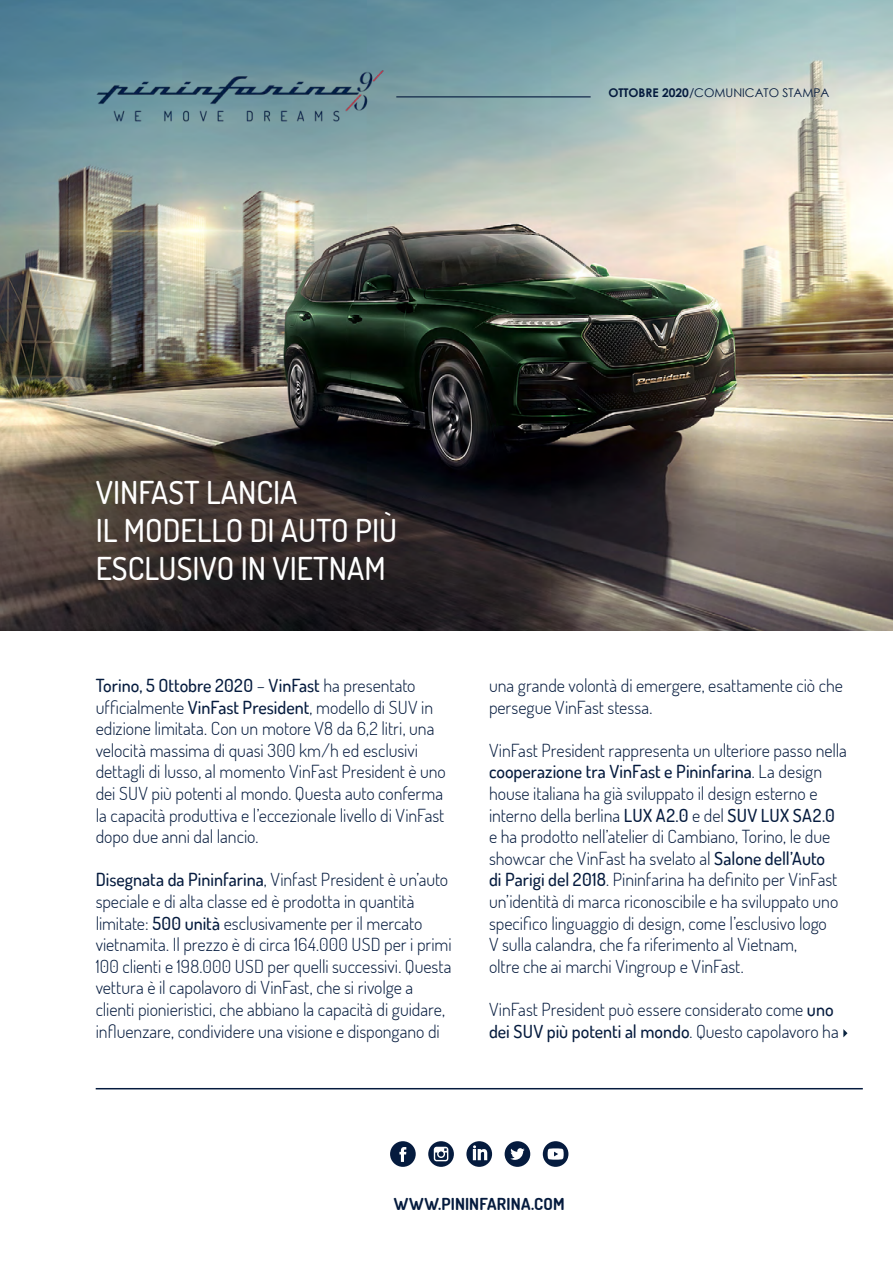
<style>
.page{position:relative;width:893px;height:1263px;background:#fff}
.page>*{position:absolute;margin:0;border:0;box-sizing:border-box;transform-origin:0 0}
.t1{font:500 31.5px/37.8px "Terminal Dosis";color:#fff}
.t2{font:300 18px/21.6px "Terminal Dosis";letter-spacing:-.005em;color:#051b3e}
.t3{font:700 16.5px "Terminal Dosis";letter-spacing:.01em;color:#051b3e}
.t4{font:12px "Century Gothic";color:#051b3e}
.s1{font-weight:700}
.s2{font-weight:500}
</style>
<div class="page">
<img style="left:0;top:0;width:893px;height:630px">
<svg style="left:843px;top:1029px;width:4px;height:8px"></svg>
<hr style="left:96px;top:1088px;width:767px;height:1px;background:#051b3e">
<svg style="left:390px;top:1141px;width:26px;height:26px"></svg>
<svg style="left:428px;top:1141px;width:26px;height:26px"></svg>
<svg style="left:466px;top:1141px;width:26px;height:26px"></svg>
<svg style="left:505px;top:1141px;width:25px;height:26px"></svg>
<svg style="left:543px;top:1141px;width:25px;height:26px"></svg>
<img style="left:96px;top:71px;width:287px;height:51px">
<hr style="left:396px;top:96px;width:195px;height:1px;background:#051b3e">
<p class="t4" style="left:608px;top:85px;width:223px"><span class="s1">OTTOBRE 2020</span>/COMUNICATO STAMPA</p>
<h1 class="t1" style="left:96px;top:473px;width:303px">VINFAST LANCIA<br>IL MODELLO DI AUTO PIÙ<br>ESCLUSIVO IN VIETNAM</h1>
<p class="t2" style="left:96px;top:674px;width:352px"><span class="s2">Torino, 5 Ottobre 2020</span> – <span class="s2">VinFast</span> ha presentato ufficialmente <span class="s2">VinFast President</span>, modello di SUV in edizione limitata. Con un motore V8 da 6,2 litri, una velocità massima di quasi 300 km/h ed esclusivi dettagli di lusso, al momento VinFast President è uno dei SUV più potenti al mondo. Questa auto conferma la capacità produttiva e l’eccezionale livello di VinFast dopo due anni dal lancio.</p>
<p class="t2" style="left:96px;top:868px;width:357px"><span class="s2">Disegnata da Pininfarina</span>, Vinfast President è un’auto speciale e di alta classe ed è prodotta in quantità limitate: <span class="s2">500 unità</span> esclusivamente per il mercato vietnamita. Il prezzo è di circa 164.000 USD per i primi 100 clienti e 198.000 USD per quelli successivi. Questa vettura è il capolavoro di VinFast, che si rivolge a clienti pionieristici, che abbiano la capacità di guidare, influenzare, condividere una visione e dispongano di</p>
<p class="t2" style="left:489px;top:674px;width:355px">una grande volontà di emergere, esattamente ciò che persegue VinFast stessa.</p>
<p class="t2" style="left:489px;top:739px;width:359px">VinFast President rappresenta un ulteriore passo nella <span class="s2">cooperazione tra VinFast e Pininfarina</span>. La design house italiana ha già sviluppato il design esterno e interno della berlina <span class="s2">LUX A2.0</span> e del <span class="s2">SUV LUX SA2.0 </span>e ha prodotto nell’atelier di Cambiano, Torino, le due showcar che VinFast ha svelato al <span class="s2">Salone dell’Auto<br>di Parigi del 2018</span>. Pininfarina ha definito per VinFast un’identità di marca riconoscibile e ha sviluppato uno specifico linguaggio di design, come l’esclusivo logo<br>V sulla calandra, che fa riferimento al Vietnam,<br>oltre che ai marchi Vingroup e VinFast.</p>
<p class="t2" style="left:489px;top:998px;width:351px">VinFast President può essere considerato come <span class="s2">uno dei SUV più potenti al mondo</span>. Questo capolavoro ha</p>
<p class="t3" style="left:394px;top:1193px;width:172px">WWW.PININFARINA.COM</p>
</div>
